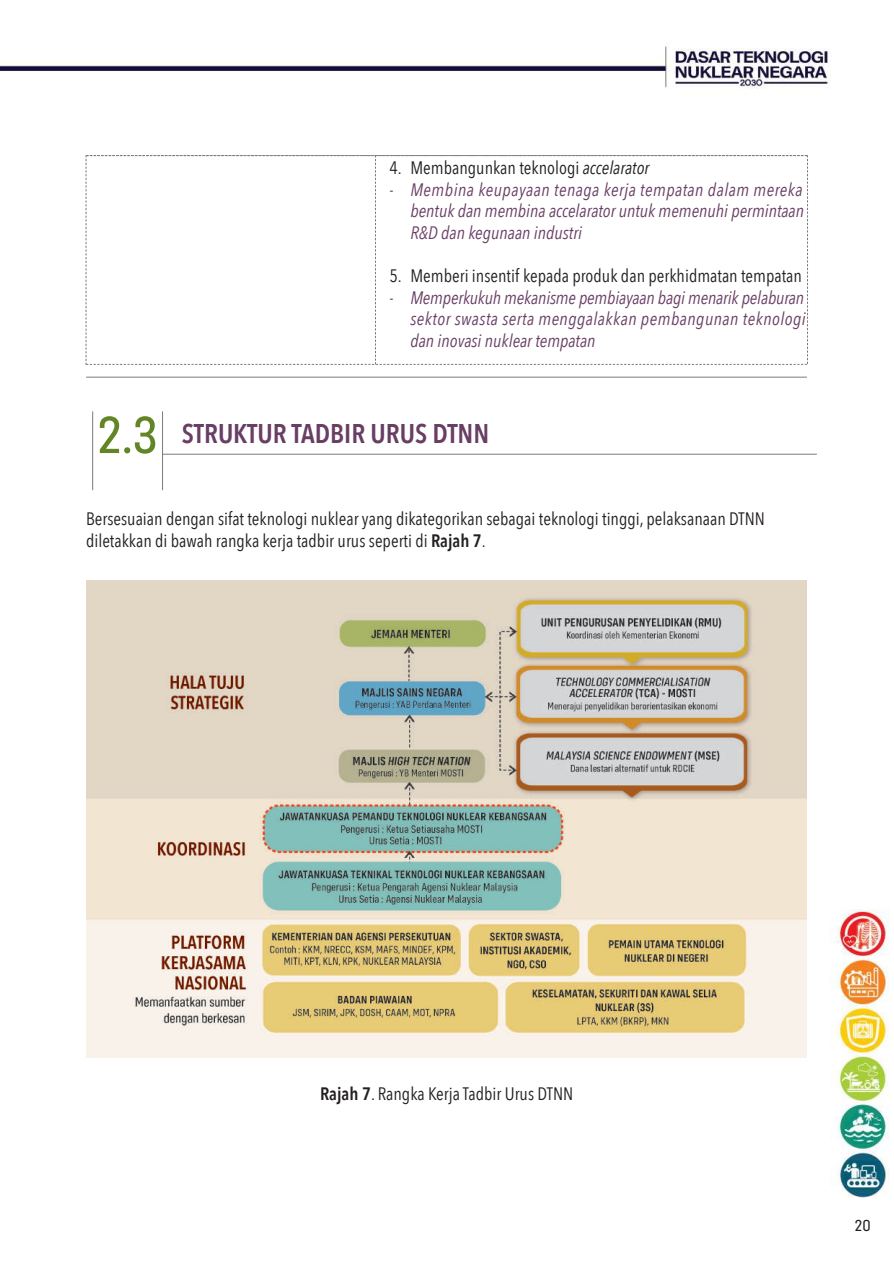
<style>
.page{position:relative;width:894px;height:1262px;background:#fff}
.page>*{position:absolute;margin:0;border:0;box-sizing:border-box;transform-origin:0 0}
.t1{font:600 27px "Avenir Next Condensed";color:#683e64}
.t2{font:18px/21.6px "Avenir Next Condensed";color:#231f20}
.t3{font:italic 18px/21.6px "Avenir Next Condensed";color:#683e64;text-align:justify}
.t4{font:16.5px "Config Condensed";color:#231f20}
.s1{font-style:italic}
.s2{font-family:"Config Condensed Text";font-weight:400;font-size:54px;color:#638525}
.s3{font-weight:600}
</style>
<div class="page">
<img style="left:1px;top:44px;width:829px;height:44px">
<img style="left:830px;top:909px;width:60px;height:289px">
<hr style="left:162px;top:411px;width:1px;height:79px;background:#7b7b78">
<hr style="left:92px;top:411px;width:1px;height:79px;background:#7b7b78">
<hr style="left:162px;top:454px;width:654px;height:1px;background:#7b7b78">
<svg style="left:86px;top:155px;width:721px;height:210px"></svg>
<img style="left:86px;top:580px;width:720px;height:477px">
<hr style="left:86px;top:377px;width:720px;height:1px;background:#7b7b78">
<p class="t2" style="left:389px;top:156px;width:261px">4. Membangunkan teknologi <span class="s1">accelarator</span></p>
<p class="t3" style="left:410px;top:178px;width:395px;text-indent:-21px">- Membina keupayaan tenaga kerja tempatan dalam mereka bentuk dan membina accelarator untuk memenuhi permintaan R&amp;D dan kegunaan industri</p>
<p class="t2" style="left:389px;top:264px;width:414px">5. Memberi insentif kepada produk dan perkhidmatan tempatan</p>
<p class="t3" style="left:410px;top:286px;width:396px;text-indent:-21px">- Memperkukuh mekanisme pembiayaan bagi menarik pelaburan sektor swasta serta menggalakkan pembangunan teknologi dan inovasi nuklear tempatan</p>
<h1 class="t1" style="left:97px;top:410px;width:393px"><span class="s2">2.3</span> STRUKTUR TADBIR URUS DTNN</h1>
<p class="t2" style="left:86px;top:507px;width:680px">Bersesuaian dengan sifat teknologi nuklear yang dikategorikan sebagai teknologi tinggi, pelaksanaan DTNN diletakkan di bawah rangka kerja tadbir urus seperti di <span class="s3">Rajah 7</span>.</p>
<p class="t2" style="left:320px;top:1081px;width:254px"><span class="s3">Rajah 7</span>. Rangka Kerja Tadbir Urus DTNN</p>
<p class="t4" style="left:854px;top:1215px;width:17px">20</p>
</div>
